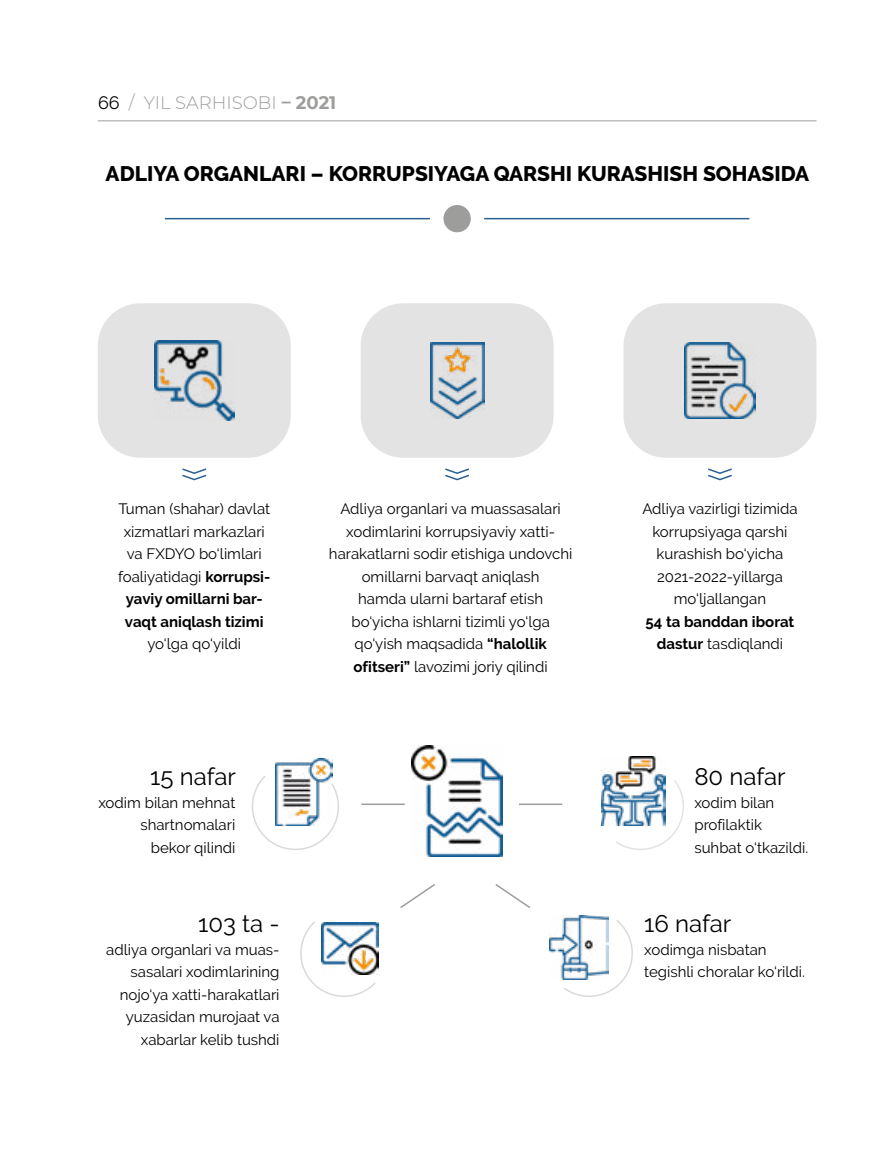
<style>
.page{position:relative;width:893px;height:1149px;background:#fff}
.page>*{position:absolute;margin:0;border:0;box-sizing:border-box;transform-origin:0 0}
.t1{font:24px "Raleway";color:#000}
.t2{font:800 21px "Raleway";color:#000}
.t3{font:300 18px "Montserrat";color:#9d9d9c}
.t4{font:15px/22.5px "Raleway";color:#000;text-align:center}
.t5{font:700 15px/22.5px "Raleway";color:#000;text-align:center}
.s1{font-family:"Raleway";font-weight:400;color:#000}
.s2{font-weight:700}
.s3{font-weight:400}
</style>
<div class="page">
<hr style="left:98px;top:120px;width:718px;height:1px;background:#9d9d9c">
<div style="left:98px;top:303px;width:193px;height:154px;background:#e3e3e3;border-radius:43px"></div>
<img style="left:154px;top:340px;width:80px;height:80px">
<hr style="left:165px;top:218px;width:265px;height:1px;background:#286094">
<hr style="left:484px;top:218px;width:265px;height:1px;background:#286094">
<div style="left:443px;top:205px;width:28px;height:27px;background:#9d9d9c;border-radius:50%"></div>
<svg style="left:182px;top:468px;width:25px;height:13px"></svg>
<div style="left:361px;top:303px;width:193px;height:154px;background:#e3e3e3;border-radius:43px"></div>
<img style="left:430px;top:342px;width:54px;height:76px">
<img style="left:412px;top:745px;width:90px;height:111px">
<div style="left:623px;top:303px;width:193px;height:154px;background:#e3e3e3;border-radius:43px"></div>
<img style="left:684px;top:342px;width:72px;height:76px">
<svg style="left:445px;top:468px;width:24px;height:13px"></svg>
<svg style="left:708px;top:468px;width:24px;height:13px"></svg>
<svg style="left:252px;top:773px;width:87px;height:77px"></svg>
<img style="left:276px;top:758px;width:56px;height:67px">
<svg style="left:616px;top:778px;width:68px;height:72px"></svg>
<img style="left:549px;top:915px;width:60px;height:64px">
<img style="left:601px;top:756px;width:64px;height:69px">
<svg style="left:562px;top:917px;width:71px;height:80px"></svg>
<svg style="left:300px;top:922px;width:77px;height:75px"></svg>
<hr style="left:361px;top:803px;width:44px;height:1px;background:#9d9d9c">
<hr style="left:519px;top:803px;width:43px;height:1px;background:#9d9d9c">
<svg style="left:495px;top:884px;width:35px;height:24px"></svg>
<svg style="left:400px;top:884px;width:35px;height:24px"></svg>
<p class="t3" style="left:98px;top:90px;width:240px"><span class="s1">66</span> / YIL SARHISOBI <span class="s2">– 2021</span></p>
<h2 class="t2" style="left:106px;top:162px;width:705px">ADLIYA ORGANLARI – KORRUPSIYAGA QARSHI KURASHISH SOHASIDA</h2>
<p class="t4" style="left:118px;top:497px;width:154px">Tuman (shahar) davlat xizmatlari markazlari va FXDYO bo‘limlari foaliyatidagi <span class="s2">korrupsi&shy;yaviy omillarni bar&shy;vaqt aniqlash tizimi</span></p>
<p class="t4" style="left:147px;top:632px;width:95px">yo‘lga qo‘yildi</p>
<h1 class="t1" style="left:150px;top:762px;width:87px">15 nafar</h1>
<p class="t4" style="left:98px;top:791px;width:138px;text-align:right">xodim bilan mehnat shartnomalari bekor qilindi</p>
<h1 class="t1" style="left:198px;top:909px;width:83px">103 ta -</h1>
<p class="t4" style="left:106px;top:937px;width:175px;text-align:right">adliya organlari va muas&shy;sasalari xodimlarining nojo‘ya xatti-harakatlari yuzasidan murojaat va xabarlar kelib tushdi</p>
<p class="t4" style="left:329px;top:497px;width:245px">Adliya organlari va muassasalari xodimlarini korrupsiyaviy xatti&shy;harakatlarni sodir etishiga undovchi omillarni barvaqt aniqlash<br>hamda ularni bartaraf etish bo‘yicha ishlarni tizimli yo‘lga qo‘yish maqsadida <span class="s2">“halollik ofitseri”</span> lavozimi joriy qilindi</p>
<p class="t4" style="left:642px;top:497px;width:157px">Adliya vazirligi tizimida korrupsiyaga qarshi kurashish bo‘yicha<br>2021-2022-yillarga mo‘ljallangan</p>
<p class="t5" style="left:646px;top:610px;width:150px">54 ta banddan iborat dastur <span class="s3">tasdiqlandi</span></p>
<h1 class="t1" style="left:694px;top:762px;width:93px">80 nafar</h1>
<p class="t4" style="left:694px;top:791px;width:115px;text-align:left">xodim bilan profilaktik suhbat o‘tkazildi.</p>
<h1 class="t1" style="left:644px;top:909px;width:89px">16 nafar</h1>
<p class="t4" style="left:644px;top:937px;width:162px;text-align:left">xodimga nisbatan tegishli choralar ko‘rildi.</p>
</div>
